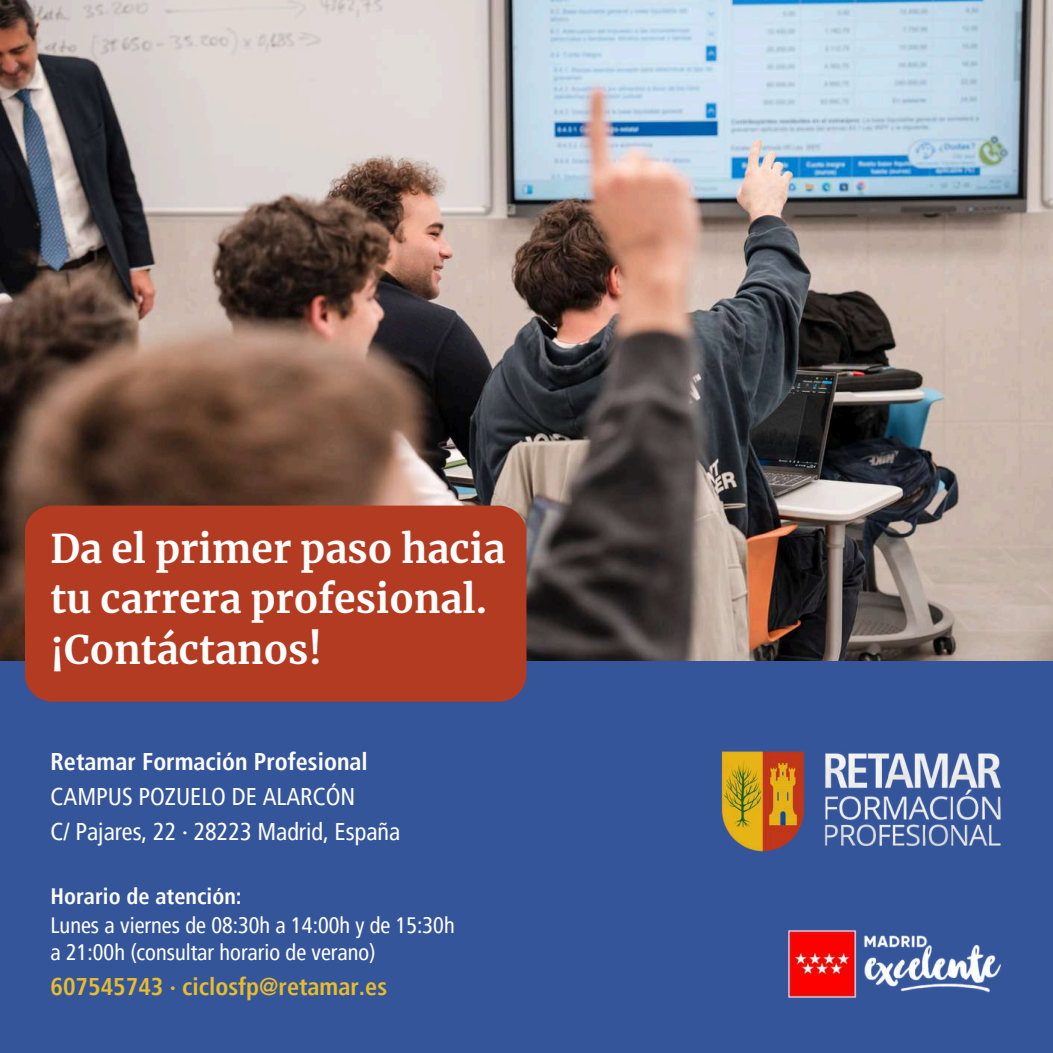
<style>
.page{position:relative;width:1053px;height:1053px;background:#fff}
.page>*{position:absolute;margin:0;border:0;box-sizing:border-box;transform-origin:0 0}
.t1{font:700 39px/50.6px "Merriweather";color:#fff}
.t2{font:condensed 24.12px/34.8px "Frutiger LT Pro";color:#fff}
.t3{font:700 condensed 24.12px "Frutiger LT Pro";color:#e7bd2c}
.t4{font:700 condensed 24.12px "Frutiger LT Pro";color:#fff}
.t5{font:condensed 22.25px/26.5px "Frutiger LT Pro";color:#fff}
.t6{font:700 condensed 22.25px "Frutiger LT Pro";color:#fff}
</style>
<div class="page">
<div style="left:0;top:0;width:1052px;height:1053px;background:#35559b"></div>
<img style="left:0;top:0;width:1052px;height:660px">
<img style="left:788px;top:930px;width:213px;height:68px">
<img style="left:721px;top:751px;width:280px;height:101px">
<div style="left:25px;top:505px;width:501px;height:197px;background:#b33b22"></div>
<h1 class="t1" style="left:51px;top:523px;width:456px">Da el primer paso hacia tu carrera profesional. ¡Contáctanos!</h1>
<p class="t4" style="left:51px;top:746px;width:319px">Retamar Formación Profesional</p>
<p class="t2" style="left:51px;top:779px;width:351px">CAMPUS POZUELO DE ALARCÓN<br>C/ Pajares, 22 · 28223 Madrid, España</p>
<p class="t6" style="left:51px;top:883px;width:193px">Horario de atención:</p>
<p class="t5" style="left:51px;top:912px;width:405px">Lunes a viernes de 08:30h a 14:00h y de 15:30h a 21:00h (consultar horario de verano)</p>
<p class="t3" style="left:51px;top:971px;width:338px">607545743 · ciclosfp@retamar.es</p>
</div>
